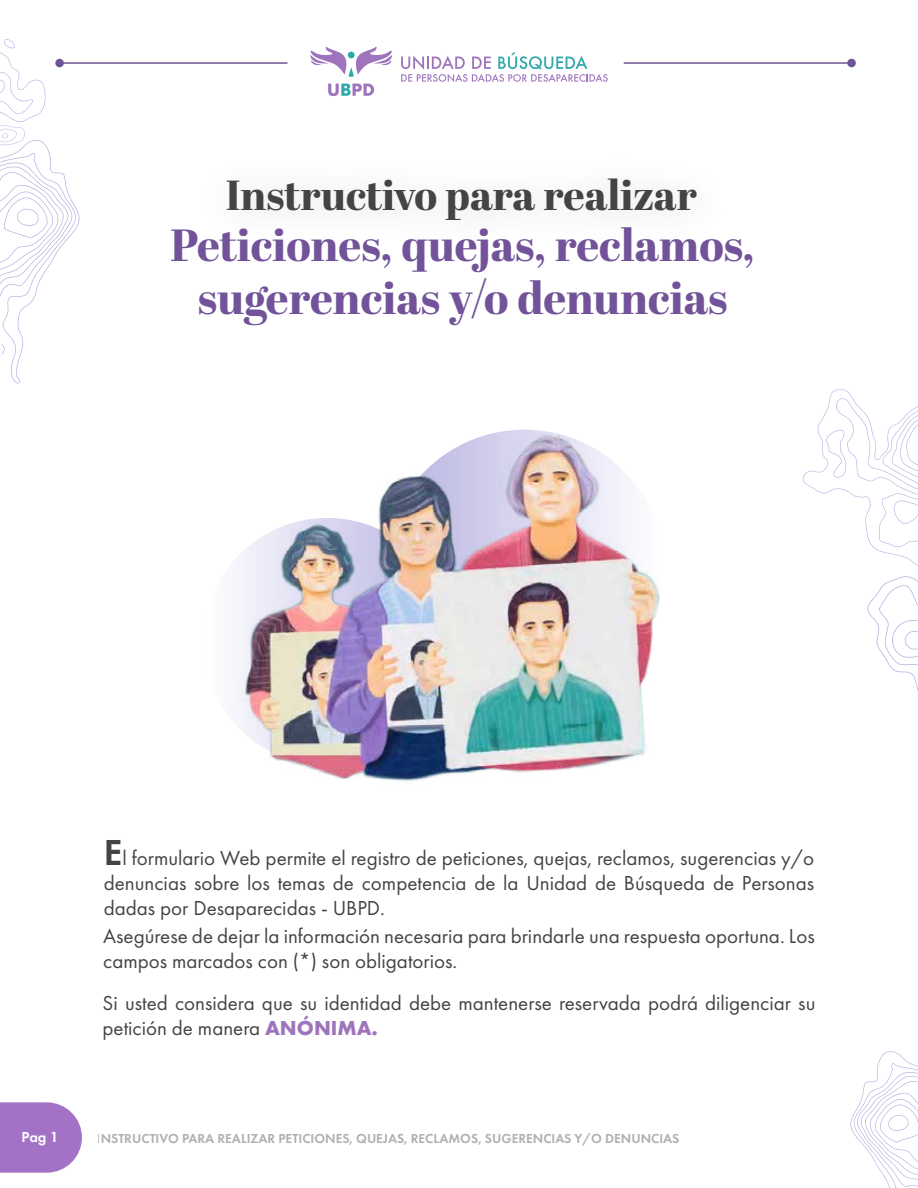
<style>
.page{position:relative;width:918px;height:1188px;background:#fff}
.page>*{position:absolute;margin:0;border:0;box-sizing:border-box;transform-origin:0 0}
.t1{font:800 45px/52.5px "Abril Display";color:#725399;text-align:center}
.t2{font:800 42px "Abril Display";color:#444}
.t3{font:21px/25.2px "Futura PT";color:#444}
.t4{font:600 15px "Futura PT";color:#fff}
.t5{font:600 13.5px "Futura PT";color:#606060}
.s1{font-weight:600;font-size:37.5px}
.s2{font-weight:700;color:#9e75bd}
</style>
<div class="page">
<svg style="left:401px;top:52px;width:207px;height:30px"></svg>
<svg style="left:328px;top:84px;width:46px;height:12px"></svg>
<svg style="left:310px;top:47px;width:82px;height:30px"></svg>
<img style="left:238px;top:429px;width:422px;height:353px">
<svg style="left:803px;top:389px;width:115px;height:177px"></svg>
<svg style="left:868px;top:576px;width:50px;height:115px"></svg>
<svg style="left:0;top:39px;width:80px;height:345px"></svg>
<svg style="left:850px;top:1051px;width:68px;height:137px"></svg>
<svg style="left:0;top:1102px;width:82px;height:71px;background:#ac80cb"></svg>
<hr style="left:624px;top:62px;width:230px;height:2px;background:#6d5695">
<div style="left:847px;top:59px;width:9px;height:8px;background:#6d5695;border-radius:50%"></div>
<hr style="left:57px;top:62px;width:230px;height:2px;background:#6d5695">
<div style="left:55px;top:59px;width:9px;height:8px;background:#6d5695;border-radius:50%"></div>
<h2 class="t2" style="left:226px;top:166px;width:473px">Instructivo para realizar</h2>
<h1 class="t1" style="left:170px;top:222px;width:586px">Peticiones, quejas, reclamos, sugerencias y/o denuncias</h1>
<p class="t3" style="left:104px;top:845px;width:712px;text-align:justify"><span class="s1">E</span>l formulario Web permite el registro de peticiones, quejas, reclamos, sugerencias y/o denuncias sobre los temas de competencia de la Unidad de Búsqueda de Personas dadas por Desaparecidas - UBPD.</p>
<p class="t3" style="left:103px;top:924px;width:713px">Asegúrese de dejar la información necesaria para brindarle una respuesta oportuna. Los campos marcados con (*) son obligatorios.</p>
<p class="t3" style="left:103px;top:990px;width:714px">Si usted considera que su identidad debe mantenerse reservada podrá diligenciar su petición de manera <span class="s2">ANÓNIMA.</span></p>
<p class="t4" style="left:22px;top:1128px;width:38px">Pag 1</p>
<p class="t5" style="left:97px;top:1131px;width:584px">INSTRUCTIVO PARA REALIZAR PETICIONES, QUEJAS, RECLAMOS, SUGERENCIAS Y/O DENUNCIAS</p>
</div>
